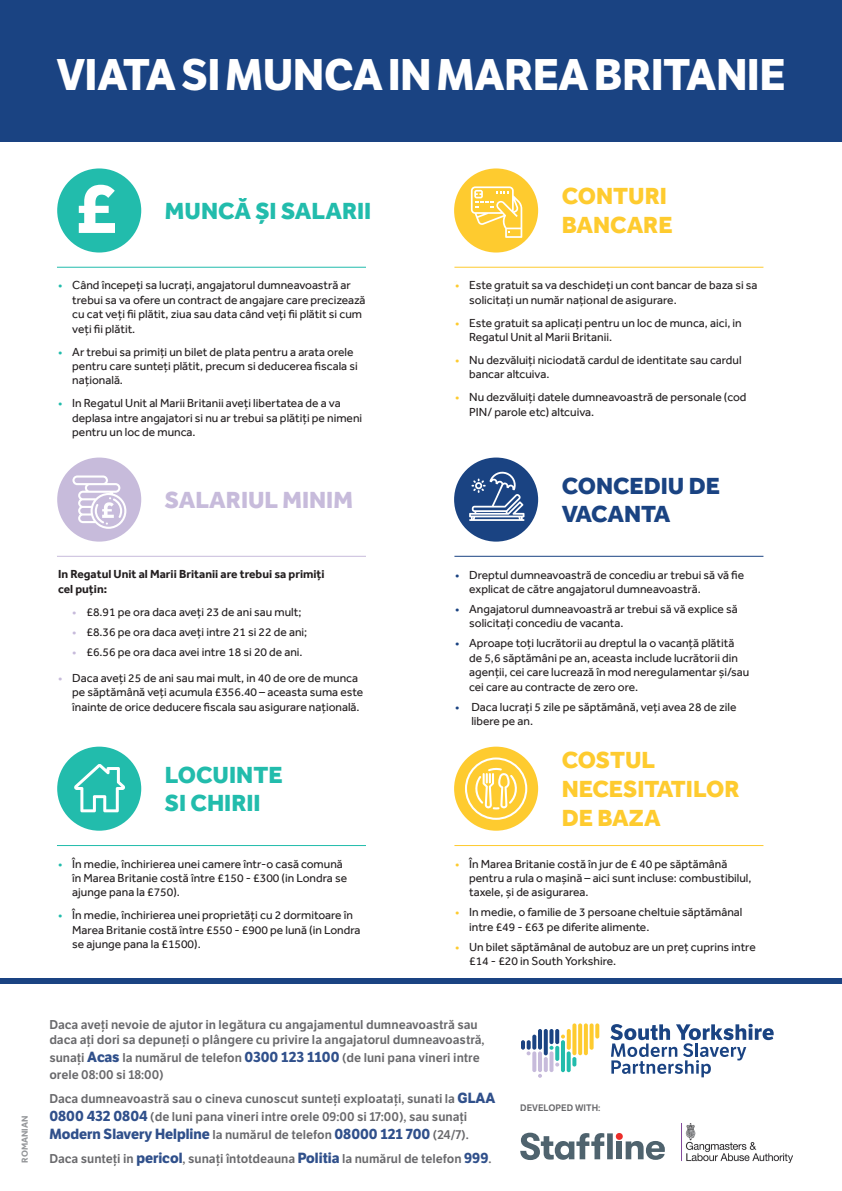
<style>
.page{position:relative;width:842px;height:1191px;background:#fff}
.page>*{position:absolute;margin:0;border:0;box-sizing:border-box;transform-origin:0 0}
.t1{font:700 43px "LFT Etica";color:#fff}
.t2{font:800 24px/28.8px "Effra";color:#fecb2f}
.t3{font:800 24px/28.8px "Effra";color:#22bcac}
.t4{font:800 24px/28.8px "Effra";color:#1a4382}
.t5{font:800 24px "Effra";color:#c7bbdb}
.t6{font:700 14.3px "LFT Etica";color:#30508b}
.t7{font:12.4px/15.7px "LFT Etica SB";color:#69696c}
.t8{font:12px/14.4px "Effra";color:#231f20}
.t9{font:700 12px/14.4px "Effra";color:#231f20}
.t10{font:9.1px "LFT Etica SB";color:#69696c}
.t11{font:700 9px "Effra";color:#939598}
.s1{color:#22bcac}
.s2{color:#c7bbdb}
.s3{color:#fecb2f}
.s4{color:#1a4382}
.s5{font-family:"LFT Etica";font-weight:700;font-size:14.3px;color:#30508b}
.s6{font-family:"LFT Etica SB";font-weight:400;font-size:12.4px;color:#69696c}
</style>
<div class="page">
<div style="left:0;top:0;width:842px;height:142px;background:#1a4382"></div>
<div style="left:0;top:978px;width:842px;height:6px;background:#1a4382"></div>
<div style="left:57px;top:168px;width:84px;height:84px;background:#22bcac;border-radius:50%"></div>
<div style="left:57px;top:457px;width:84px;height:84px;background:#c7bbdb;border-radius:50%"></div>
<div style="left:57px;top:746px;width:84px;height:84px;background:#22bcac;border-radius:50%"></div>
<div style="left:454px;top:168px;width:84px;height:84px;background:#fecb2f;border-radius:50%"></div>
<div style="left:454px;top:457px;width:84px;height:84px;background:#1a4382;border-radius:50%"></div>
<div style="left:454px;top:746px;width:84px;height:84px;background:#fecb2f;border-radius:50%"></div>
<svg style="left:610px;top:1023px;width:164px;height:54px"></svg>
<svg style="left:549px;top:1045px;width:4px;height:4px"></svg>
<hr style="left:561px;top:1040px;width:4px;height:32px;background:#22bcac;border-radius:2px">
<svg style="left:555px;top:1045px;width:4px;height:16px"></svg>
<svg style="left:567px;top:1051px;width:4px;height:21px"></svg>
<svg style="left:572px;top:1057px;width:4px;height:9px"></svg>
<svg style="left:561px;top:1034px;width:4px;height:4px"></svg>
<svg style="left:567px;top:1029px;width:4px;height:20px"></svg>
<svg style="left:572px;top:1023px;width:4px;height:32px"></svg>
<svg style="left:578px;top:1023px;width:4px;height:32px"></svg>
<svg style="left:584px;top:1023px;width:4px;height:32px"></svg>
<svg style="left:590px;top:1023px;width:4px;height:26px"></svg>
<svg style="left:595px;top:1023px;width:4px;height:15px"></svg>
<svg style="left:555px;top:1062px;width:4px;height:4px"></svg>
<svg style="left:544px;top:1057px;width:4px;height:15px"></svg>
<svg style="left:549px;top:1051px;width:4px;height:21px"></svg>
<hr style="left:538px;top:1051px;width:4px;height:21px;background:#c7bbdb;border-radius:2px">
<svg style="left:532px;top:1051px;width:4px;height:21px"></svg>
<svg style="left:544px;top:1029px;width:4px;height:26px"></svg>
<svg style="left:549px;top:1029px;width:4px;height:15px"></svg>
<svg style="left:555px;top:1029px;width:4px;height:15px"></svg>
<hr style="left:538px;top:1029px;width:4px;height:20px;background:#1a4382;border-radius:2px">
<svg style="left:532px;top:1034px;width:4px;height:15px"></svg>
<svg style="left:538px;top:1074px;width:4px;height:3px"></svg>
<svg style="left:521px;top:1040px;width:10px;height:15px"></svg>
<svg style="left:471px;top:186px;width:51px;height:52px"></svg>
<svg style="left:79px;top:185px;width:36px;height:48px"></svg>
<svg style="left:72px;top:475px;width:54px;height:54px"></svg>
<svg style="left:469px;top:471px;width:55px;height:50px"></svg>
<svg style="left:74px;top:764px;width:51px;height:48px"></svg>
<svg style="left:465px;top:757px;width:62px;height:63px"></svg>
<hr style="left:57px;top:267px;width:309px;height:1px;background:#22bcac">
<hr style="left:57px;top:845px;width:309px;height:1px;background:#22bcac">
<hr style="left:57px;top:556px;width:309px;height:1px;background:#c7bbdb">
<hr style="left:454px;top:267px;width:309px;height:1px;background:#fecb2f">
<hr style="left:454px;top:845px;width:309px;height:1px;background:#fecb2f">
<hr style="left:454px;top:556px;width:309px;height:1px;background:#1a4382">
<svg style="left:520px;top:1132px;width:93px;height:28px"></svg>
<div style="left:616px;top:1133px;width:7px;height:6px;background:#ec2d29;border-radius:50%"></div>
<div style="left:616px;top:1141px;width:6px;height:18px;background:#4f636e"></div>
<svg style="left:626px;top:1141px;width:39px;height:18px"></svg>
<img style="left:685px;top:1123px;width:108px;height:39px">
<h1 class="t1" style="left:57px;top:49px;width:730px">VIATA SI MUNCA IN MAREA BRITANIE</h1>
<p class="t11" style="left:19px;top:1162px;width:48px;rotate:-90deg">ROMANIAN</p>
<h2 class="t3" style="left:165px;top:196px;width:208px">MUNCĂ ȘI SALARII</h2>
<p class="t8" style="left:72px;top:278px;width:295px;text-indent:-14px"><span class="s1">•</span> Când începeți sa lucrați, angajatorul dumneavoastră ar trebui sa va ofere un contract de angajare care precizează cu cat veți fii plătit, ziua sau data când veți fii plătit si cum veți fii plătit.</p>
<p class="t8" style="left:72px;top:344px;width:287px;text-indent:-14px"><span class="s1">•</span> Ar trebui sa primiți un bilet de plata pentru a arata orele pentru care sunteți plătit, precum si deducerea fiscala si națională.</p>
<p class="t8" style="left:72px;top:396px;width:291px;text-indent:-14px"><span class="s1">•</span> In Regatul Unit al Marii Britanii aveți libertatea de a va deplasa intre angajatori si nu ar trebui sa plătiți pe nimeni pentru un loc de munca.</p>
<h2 class="t5" style="left:165px;top:485px;width:189px">SALARIUL MINIM</h2>
<p class="t9" style="left:58px;top:567px;width:268px">In Regatul Unit al Marii Britanii are trebui sa primiți cel puțin:</p>
<p class="t8" style="left:72px;top:604px;width:231px"><span class="s2">•</span> £8.91 pe ora daca aveți 23 de ani sau mult;</p>
<p class="t8" style="left:72px;top:624px;width:237px"><span class="s2">•</span> £8.36 pe ora daca aveți intre 21 si 22 de ani;</p>
<p class="t8" style="left:72px;top:644px;width:232px"><span class="s2">•</span> £6.56 pe ora daca avei intre 18 si 20 de ani.</p>
<p class="t8" style="left:72px;top:670px;width:292px;text-indent:-14px"><span class="s2">•</span> Daca aveți 25 de ani sau mai mult, in 40 de ore de munca pe săptămână veți acumula £356.40 – aceasta suma este înainte de orice deducere fiscala sau asigurare națională.</p>
<h2 class="t3" style="left:165px;top:760px;width:119px">LOCUINTE<br>SI CHIRII</h2>
<p class="t8" style="left:72px;top:856px;width:276px;text-indent:-14px"><span class="s1">•</span> În medie, închirierea unei camere într-o casă comună în Marea Britanie costă între £150 - £300 (in Londra se ajunge pana la £750).</p>
<p class="t8" style="left:72px;top:908px;width:290px;text-indent:-14px"><span class="s1">•</span> În medie, închirierea unei proprietăți cu 2 dormitoare în<br>Marea Britanie costă între £550 - £900 pe lună (in Londra se ajunge pana la £1500).</p>
<h2 class="t2" style="left:562px;top:182px;width:112px">CONTURI<br>BANCARE</h2>
<p class="t8" style="left:469px;top:278px;width:290px;text-indent:-14px"><span class="s3">•</span> Este gratuit sa va deschideți un cont bancar de baza si sa solicitați un număr național de asigurare.</p>
<p class="t8" style="left:469px;top:315px;width:274px;text-indent:-14px"><span class="s3">•</span> Este gratuit sa aplicați pentru un loc de munca, aici, in<br>Regatul Unit al Marii Britanii.</p>
<p class="t8" style="left:469px;top:353px;width:274px;text-indent:-14px"><span class="s3">•</span> Nu dezvăluiți niciodată cardul de identitate sau cardul bancar altcuiva.</p>
<p class="t8" style="left:469px;top:390px;width:279px;text-indent:-14px"><span class="s3">•</span> Nu dezvăluiți datele dumneavoastră de personale (cod<br>PIN/ parole etc) altcuiva.</p>
<h2 class="t4" style="left:562px;top:471px;width:160px">CONCEDIU DE<br>VACANTA</h2>
<p class="t8" style="left:469px;top:567px;width:276px;text-indent:-14px"><span class="s4">•</span> Dreptul dumneavoastră de concediu ar trebui să vă fie explicat de către angajatorul dumneavoastră.</p>
<p class="t8" style="left:469px;top:601px;width:270px;text-indent:-14px"><span class="s4">•</span> Angajatorul dumneavoastră ar trebui să vă explice să solicitați concediu de vacanta.</p>
<p class="t8" style="left:469px;top:636px;width:282px;text-indent:-14px"><span class="s4">•</span> Aproape toți lucrătorii au dreptul la o vacanță plătită de 5,6 săptămâni pe an, aceasta include lucrătorii din agenții, cei care lucrează în mod neregulamentar și/sau cei care au contracte de zero ore.</p>
<p class="t8" style="left:471px;top:699px;width:267px;text-indent:-16px"><span class="s4">•</span> Daca lucrați 5 zile pe săptămână, veți avea 28 de zile libere pe an.</p>
<h2 class="t2" style="left:562px;top:745px;width:179px">COSTUL<br>NECESITATILOR<br>DE BAZA</h2>
<p class="t8" style="left:469px;top:856px;width:284px;text-indent:-14px"><span class="s3">•</span> În Marea Britanie costă în jur de £ 40 pe săptămână pentru a rula o mașină – aici sunt incluse: combustibilul, taxele, și de asigurarea.</p>
<p class="t8" style="left:469px;top:905px;width:275px;text-indent:-14px"><span class="s3">•</span> In medie, o familie de 3 persoane cheltuie săptămânal intre £49 - £63 pe diferite alimente.</p>
<p class="t8" style="left:469px;top:939px;width:288px;text-indent:-14px"><span class="s3">•</span> Un bilet săptămânal de autobuz are un preț cuprins intre £14 - £20 in South Yorkshire.</p>
<p class="t7" style="left:49px;top:1016px;width:437px">Daca aveți nevoie de ajutor in legătura cu angajamentul dumneavoastră sau daca ați dori sa depuneți o plângere cu privire la angajatorul dumneavoastră,</p>
<p class="t7" style="left:49px;top:1049px;width:432px;line-height:16.8px">sunați <span class="s5">Acas</span> la numărul de telefon <span class="s5">0300 123 1100</span> (de luni pana vineri intre orele 08:00 si 18:00)</p>
<p class="t7" style="left:49px;top:1089px;width:448px;line-height:18px">Daca dumneavoastră sau o cineva cunoscut sunteți exploatați, sunati la <span class="s5">GLAA<br>0800 432 0804</span> (de luni pana vineri intre orele 09:00 si 17:00), sau sunați</p>
<p class="t6" style="left:49px;top:1125px;width:421px">Modern Slavery Helpline <span class="s6">la numărul de telefon</span> 08000 121 700 <span class="s6">(24/7).</span></p>
<p class="t7" style="left:49px;top:1150px;width:444px">Daca sunteți in <span class="s5">pericol</span>, sunați întotdeauna <span class="s5">Politia</span> la numărul de telefon <span class="s5">999</span>.</p>
<p class="t10" style="left:520px;top:1102px;width:82px">DEVELOPED WITH:</p>
</div>
